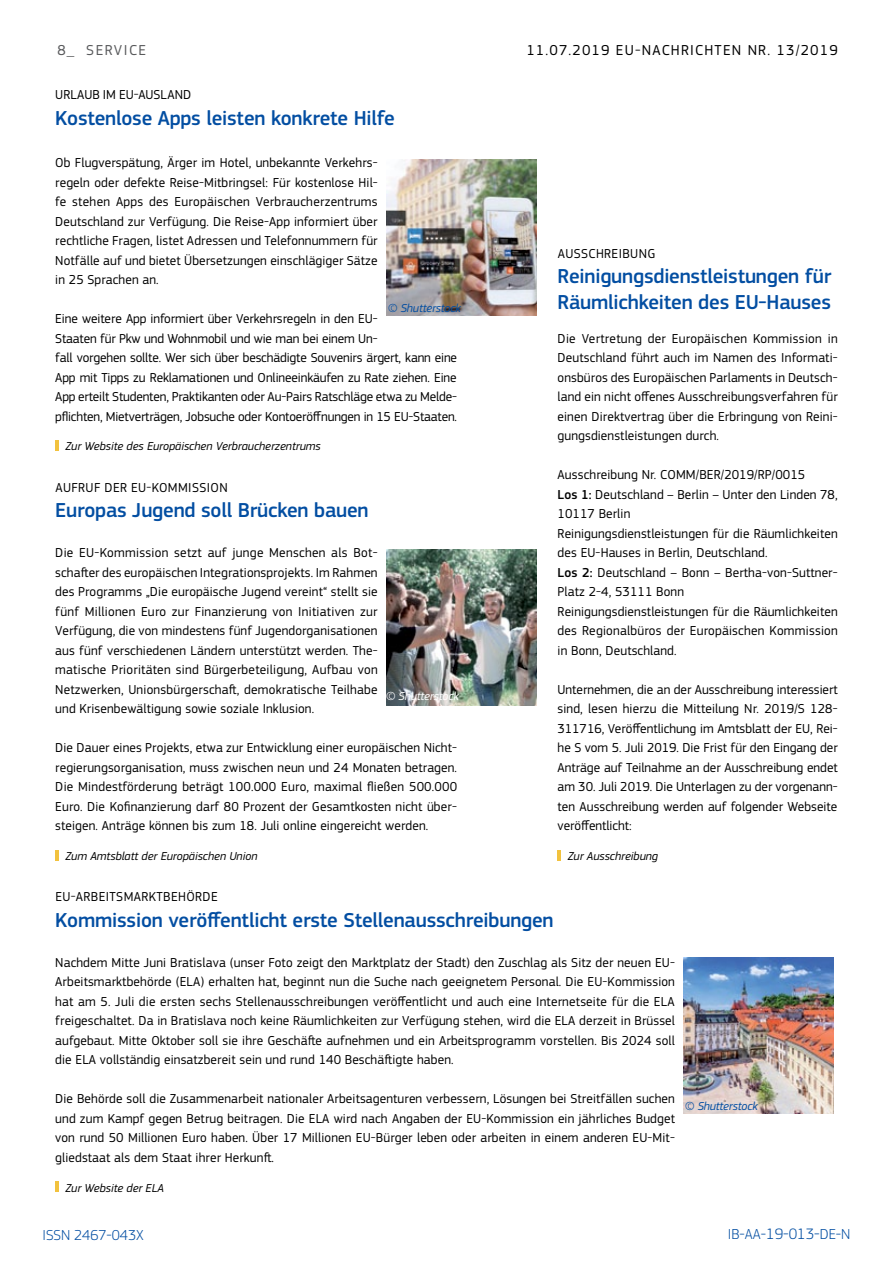
<style>
.page{position:relative;width:893px;height:1263px;background:#fff}
.page>*{position:absolute;margin:0;border:0;box-sizing:border-box;transform-origin:0 0}
.t1{font:500 21px/25.5px "EC Square Sans Pro";letter-spacing:-.01em;color:#034ea2}
.t2{font:15px "EC Square Sans Pro";letter-spacing:.08em;color:#000}
.t3{font:300 15px "EC Square Sans Pro";color:#034ea2}
.t4{font:15px "EC Square Sans Pro";color:#58595b}
.t5{font:13.5px/19.5px "EC Square Sans Pro";letter-spacing:.01em;color:#000;text-align:justify}
.t6{font:13.5px/19.5px "EC Square Sans Pro";letter-spacing:-.01em;color:#000}
.t7{font:italic 12px "EC Square Sans Pro";color:#000}
.t8{font:italic 12px "EC Square Sans Pro";letter-spacing:-.01em;color:#034ea2}
.t9{font:italic 12px "EC Square Sans Pro";letter-spacing:-.01em;color:#fff}
.s1{font-weight:500}
.s2{font-size:15.75px}
</style>
<div class="page">
<svg style="left:558px;top:850px;width:3px;height:10px"></svg>
<hr style="left:55px;top:440px;width:4px;height:10px;background:#f2c23e">
<hr style="left:55px;top:850px;width:4px;height:10px;background:#f2c23e">
<hr style="left:55px;top:1181px;width:4px;height:10px;background:#f2c23e">
<img style="left:386px;top:160px;width:150px;height:156px">
<img style="left:386px;top:550px;width:150px;height:156px">
<img style="left:683px;top:957px;width:151px;height:156px">
<p class="t4" style="left:57px;top:41px;width:39px">8_ service</p>
<p class="t2" style="left:526px;top:42px;width:313px">11.07.2019 EU-NACHRICHTEN NR. 13/2019</p>
<p class="t5" style="left:55px;top:85px;width:17px">Urlaub</p>
<p class="t5" style="left:103px;top:85px;width:51px">im EU-Ausland</p>
<h1 class="t1" style="left:55px;top:106px;width:341px">Kostenlose Apps leisten konkrete Hilfe</h1>
<p class="t5" style="left:55px;top:153px;width:324px">Ob Flugverspätung, Ärger im Hotel, unbekannte Verkehrs&shy;regeln oder defekte Reise-Mitbringsel: Für kostenlose Hil&shy;fe stehen Apps des Europäischen Verbraucherzentrums Deutschland zur Verfügung. Die Reise-App informiert über rechtliche Fragen, listet Adressen und Telefonnummern für Notfälle auf und bietet Übersetzungen einschlägiger Sätze in 25 Sprachen an.</p>
<p class="t6" style="left:55px;top:309px;width:403px">Eine weitere App informiert über Verkehrsregeln in den EU-<br>Staaten für Pkw und Wohnmobil und wie man bei einem Un-<br>fall vorgehen sollte. Wer sich über beschädigte Souvenirs ärgert, kann eine App mit Tipps zu Reklamationen und Onlineeinkäufen zu Rate ziehen. Eine App erteilt Studenten, Praktikanten oder Au-Pairs Ratschläge etwa zu Melde&shy;pflichten, Mietverträgen, Jobsuche oder Kontoeröffnungen in 15 EU-Staaten.</p>
<p class="t7" style="left:65px;top:439px;width:257px">Zur Website des Europäischen Verbraucherzentrums</p>
<p class="t5" style="left:55px;top:478px;width:16px">Aufruf</p>
<p class="t5" style="left:104px;top:478px;width:9px">der</p>
<p class="t5" style="left:131px;top:478px;width:37px">EU-Kommission</p>
<h1 class="t1" style="left:55px;top:498px;width:315px">Europas Jugend soll Brücken bauen</h1>
<p class="t5" style="left:55px;top:543px;width:324px">Die EU-Kommission setzt auf junge Menschen als Bot&shy;schafter des europäischen Integrationsprojekts. Im Rahmen des Programms „Die europäische Jugend vereint“ stellt sie fünf Millionen Euro zur Finanzierung von Initiativen zur Verfügung, die von mindestens fünf Jugendorganisationen aus fünf verschiedenen Ländern unterstützt werden. The&shy;matische Prioritäten sind Bürgerbeteiligung, Aufbau von Netzwerken, Unionsbürgerschaft, demokratische Teilhabe und Krisenbewältigung sowie soziale Inklusion.</p>
<p class="t5" style="left:55px;top:738px;width:403px">Die Dauer eines Projekts, etwa zur Entwicklung einer europäischen Nicht&shy;regierungsorganisation, muss zwischen neun und 24 Monaten betragen.<br>Die Mindestförderung beträgt 100.000 Euro, maximal fließen 500.000<br>Euro. Die Kofinanzierung darf 80 Prozent der Gesamtkosten nicht über&shy;steigen. Anträge können bis zum 18. Juli online eingereicht werden.</p>
<p class="t7" style="left:65px;top:849px;width:194px">Zum Amtsblatt der Europäischen Union</p>
<p class="t5" style="left:55px;top:887px;width:37px">EU-Arbeitsmarktbeh</p>
<p class="t5" style="left:186px;top:887px;width:17px">örde</p>
<h1 class="t1" style="left:55px;top:907px;width:500px">Kommission veröffentlicht erste Stellenausschreibungen</h1>
<p class="t5" style="left:55px;top:953px;width:621px">Nachdem Mitte Juni Bratislava (unser Foto zeigt den Marktplatz der Stadt) den Zuschlag als Sitz der neuen EU-Arbeitsmarktbehörde (ELA) erhalten hat, beginnt nun die Suche nach geeignetem Personal. Die EU-Kommission hat am 5. Juli die ersten sechs Stellenausschreibungen veröffentlicht und auch eine Internetseite für die ELA freigeschaltet. Da in Bratislava noch keine Räumlichkeiten zur Verfügung stehen, wird die ELA derzeit in Brüssel aufgebaut. Mitte Oktober soll sie ihre Geschäfte aufnehmen und ein Arbeitsprogramm vorstellen. Bis 2024 soll die ELA vollständig einsatzbereit sein und rund 140 Beschäftigte haben.</p>
<p class="t5" style="left:55px;top:1089px;width:621px">Die Behörde soll die Zusammenarbeit nationaler Arbeitsagenturen verbessern, Lösungen bei Streitfällen suchen und zum Kampf gegen Betrug beitragen. Die ELA wird nach Angaben der EU-Kommission ein jährliches Budget von rund 50 Millionen Euro haben. Über 17 Millionen EU-Bürger leben oder arbeiten in einem anderen EU-Mit&shy;gliedstaat als dem Staat ihrer Herkunft.</p>
<p class="t7" style="left:65px;top:1180px;width:100px">Zur Website der ELA</p>
<p class="t5" style="left:558px;top:244px;width:9px">ausschreibung</p>
<h1 class="t1" style="left:558px;top:264px;width:275px">Reinigungsdienstleistungen für<br>Räumlichkeiten des EU-Hauses</h1>
<p class="t5" style="left:558px;top:329px;width:282px">Die Vertretung der Europäischen Kommission in Deutschland führt auch im Namen des Informati&shy;onsbüros des Europäischen Parlaments in Deutsch&shy;land ein nicht offenes Ausschreibungsverfahren für einen Direktvertrag über die Erbringung von Reini&shy;gungsdienstleistungen durch.</p>
<p class="t5" style="left:558px;top:465px;width:282px;text-align:left">Ausschreibung Nr. COMM/BER/2019/RP/0015<br><span class="s1">Los 1:</span> Deutschland – Berlin – Unter den Linden 78, 10117 Berlin<br>Reinigungsdienstleistungen für die Räumlichkeiten des EU-Hauses in Berlin, Deutschland.<br><span class="s1">Los 2:</span> Deutschland – Bonn – Bertha-von-Suttner-Platz 2-4, 53111 Bonn Reinigungsdienstleistungen für die Räumlichkeiten des Regionalbüros der Europäischen Kommission in Bonn, Deutschland.</p>
<p class="t5" style="left:558px;top:680px;width:282px">Unternehmen, die an der Ausschreibung interessiert sind, lesen hierzu die Mitteilung Nr. 2019/S 128- 311716, Veröffentlichung im Amtsblatt der EU, Rei&shy;he S vom 5. Juli 2019. Die Frist für den Eingang der Anträge auf Teilnahme an der Ausschreibung endet am 30. Juli 2019. Die Unterlagen zu der vorgenann&shy;ten Ausschreibung werden auf folgender Webseite veröffentlicht:</p>
<p class="t7" style="left:568px;top:849px;width:92px">Zur Ausschreibung</p>
<p class="t8" style="left:388px;top:301px;width:74px">© Shutterstock</p>
<p class="t9" style="left:386px;top:689px;width:74px">© Shutterstock</p>
<p class="t8" style="left:685px;top:1099px;width:74px">© Shutterstock</p>
<p class="t3" style="left:43px;top:1226px;width:103px">ISSN 2467-043X</p>
<p class="t3" style="left:728px;top:1225px;width:124px">IB-AA-<span class="s2">19-013-</span>DE-N</p>
</div>
